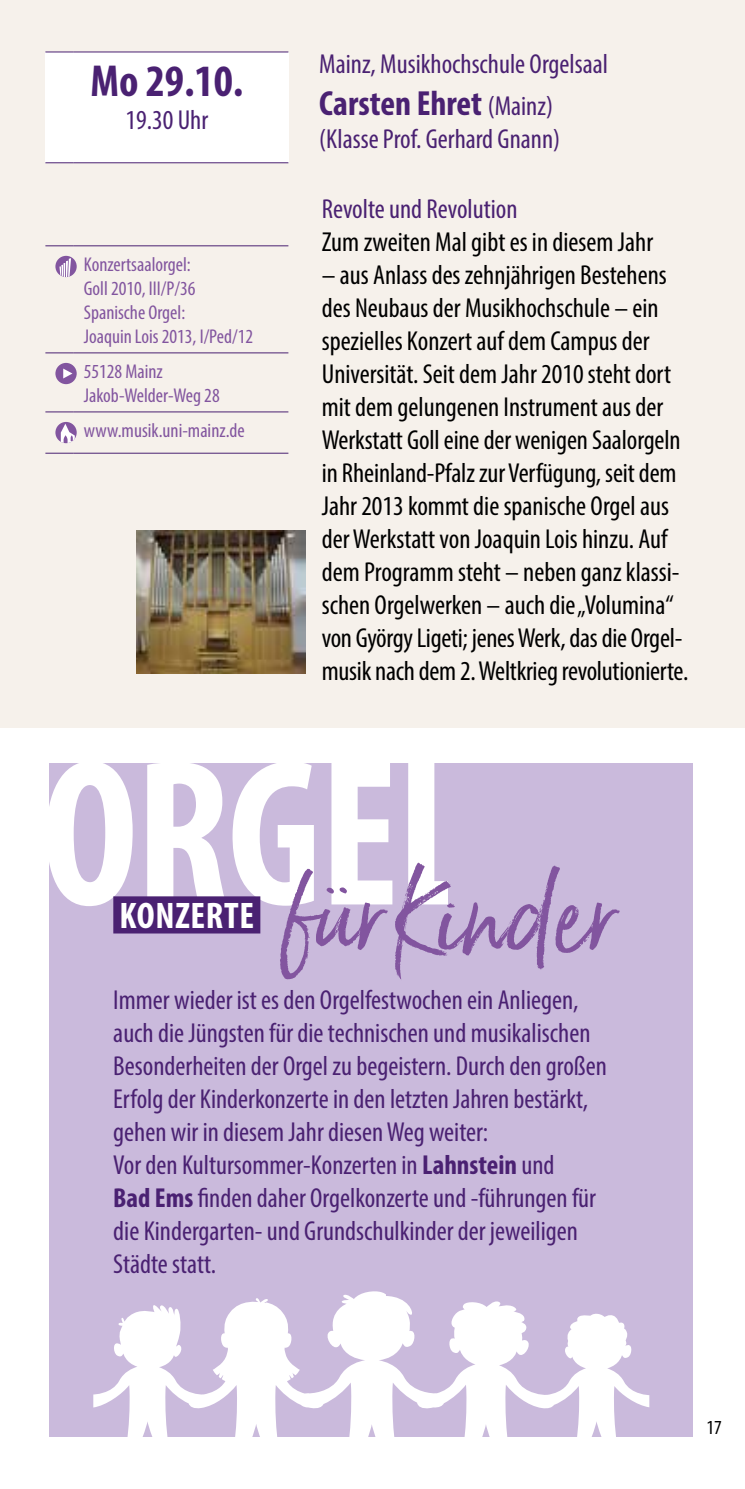
<style>
.page{position:relative;width:745px;height:1489px;background:#fff}
.page>*{position:absolute;margin:0;border:0;box-sizing:border-box;transform-origin:0 0}
.t1{font:101px "Born Ready";color:#82559f}
.t2{font:700 condensed 45px "Myriad Pro";color:#4a2172}
.t3{font:700 condensed 37.25px "Myriad Pro";letter-spacing:.02em;color:#fff}
.t4{font:700 condensed 35px "Myriad Pro";color:#4a2172}
.t5{font:condensed 27.5px/33px "Myriad Pro";color:#000}
.t6{font:condensed 27.5px/33px "Myriad Pro";color:#4a2172}
.t7{font:condensed 20px/24px "Myriad Pro";color:#82559f}
.t8{font:condensed 20px "Myriad Pro";color:#000}
.s1{font-weight:400;font-size:27.5px}
.s2{font-weight:700}
</style>
<div class="page">
<div style="left:50px;top:763px;width:642px;height:673px;background:#cabadc"></div>
<svg style="left:49px;top:763px;width:397px;height:143px;fill:#fff"></svg>
<div style="left:113px;top:896px;width:147px;height:37px;background:#4a2172"></div>
<svg style="left:93px;top:1291px;width:556px;height:146px"></svg>
<div style="left:0;top:0;width:744px;height:727px;background:#f6f1eb"></div>
<div style="left:45px;top:52px;width:243px;height:111px;background:#fff"></div>
<svg style="left:45px;top:52px;width:29px;height:1px"></svg>
<hr style="left:74px;top:52px;width:214px;height:1px;background:#4a2172">
<svg style="left:45px;top:162px;width:29px;height:1px"></svg>
<hr style="left:74px;top:162px;width:214px;height:1px;background:#4a2172">
<svg style="left:45px;top:245px;width:29px;height:1px"></svg>
<hr style="left:74px;top:245px;width:214px;height:1px;background:#4a2172">
<svg style="left:45px;top:352px;width:29px;height:1px"></svg>
<hr style="left:74px;top:352px;width:214px;height:1px;background:#4a2172">
<svg style="left:45px;top:411px;width:29px;height:1px"></svg>
<hr style="left:74px;top:411px;width:214px;height:1px;background:#4a2172">
<svg style="left:45px;top:453px;width:29px;height:1px"></svg>
<hr style="left:74px;top:453px;width:214px;height:1px;background:#4a2172">
<svg style="left:55px;top:256px;width:22px;height:21px"></svg>
<svg style="left:59px;top:258px;width:12px;height:19px"></svg>
<div style="left:55px;top:363px;width:22px;height:21px;background:#82559f;border-radius:50%"></div>
<svg style="left:63px;top:368px;width:9px;height:10px"></svg>
<svg style="left:55px;top:422px;width:22px;height:21px"></svg>
<svg style="left:61px;top:423px;width:14px;height:20px"></svg>
<img style="left:136px;top:530px;width:169px;height:144px">
<h2 class="t2" style="left:90px;top:53px;width:154px">Mo 29.10.</h2>
<p class="t6" style="left:125px;top:103px;width:84px">19.30 Uhr</p>
<p class="t7" style="left:84px;top:252px;width:171px">Konzertsaalorgel:<br>Goll 2010, III/P/36<br>Spanische Orgel:<br>Joaquin Lois 2013, I/Ped/12</p>
<p class="t7" style="left:84px;top:359px;width:137px">55128 Mainz<br>Jakob-Welder-Weg 28</p>
<p class="t7" style="left:84px;top:418px;width:162px">www.musik.uni-mainz.de</p>
<p class="t6" style="left:319px;top:47px;width:290px">Mainz, Musikhochschule Orgelsaal</p>
<p class="t4" style="left:319px;top:81px;width:235px">Carsten Ehret <span class="s1">(Mainz)</span></p>
<p class="t6" style="left:319px;top:122px;width:242px">(Klasse Prof. Gerhard Gnann)</p>
<p class="t6" style="left:321px;top:192px;width:197px">Revolte und Revolution</p>
<p class="t5" style="left:321px;top:225px;width:333px">Zum zweiten Mal gibt es in diesem Jahr</p>
<p class="t5" style="left:321px;top:258px;width:368px">– aus Anlass des zehnjährigen Bestehens des Neubaus der Musikhochschule – ein spezielles Konzert auf dem Campus der Universität. Seit dem Jahr 2010 steht dort mit dem gelungenen Instrument aus der Werkstatt Goll eine der wenigen Saalorgeln in Rheinland-Pfalz zur Verfügung, seit dem Jahr 2013 kommt die spanische Orgel aus der Werkstatt von Joaquin Lois hinzu. Auf dem Programm steht – neben ganz klassi&shy;schen Orgelwerken – auch die „Volumina“ von György Ligeti; jenes Werk, das die Orgel&shy;musik nach dem 2. Weltkrieg revolutionierte.</p>
<h1 class="t1" style="left:283px;top:854px;width:334px">für Kinder</h1>
<p class="t6" style="left:113px;top:983px;width:494px">Immer wieder ist es den Orgelfestwochen ein Anliegen, auch die Jüngsten für die technischen und musikalischen Besonderheiten der Orgel zu begeistern. Durch den großen Erfolg der Kinderkonzerte in den letzten Jahren bestärkt, gehen wir in diesem Jahr diesen Weg weiter:<br>Vor den Kultursommer-Konzerten in <span class="s2">Lahnstein</span> und<br><span class="s2">Bad Ems</span> finden daher Orgelkonzerte und -führungen für die Kindergarten- und Grundschulkinder der jeweiligen Städte statt.</p>
<h3 class="t3" style="left:119px;top:892px;width:136px">KONZERTE</h3>
<p class="t8" style="left:706px;top:1415px;width:17px">17</p>
</div>
